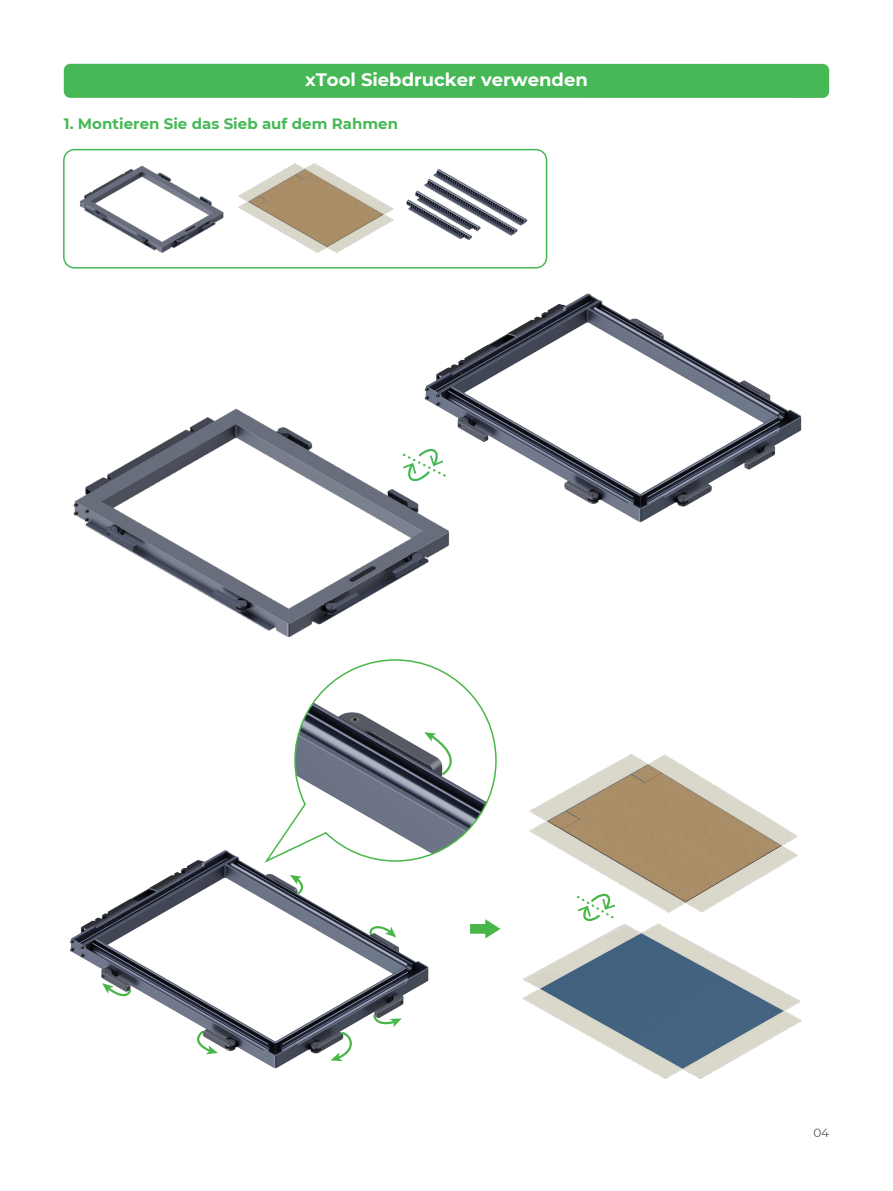
<style>
.page{position:relative;width:893px;height:1191px;background:#fff}
.page>*{position:absolute;margin:0;border:0;box-sizing:border-box;transform-origin:0 0}
.t1{font:700 18px "Montserrat";color:#fff}
.t2{font:700 15px "Montserrat";color:#46b856}
.t3{font:12px "Montserrat";color:#58595b}
</style>
<div class="page">
<img style="left:424px;top:293px;width:378px;height:229px">
<img style="left:70px;top:850px;width:359px;height:219px">
<img style="left:73px;top:404px;width:378px;height:233px">
<img style="left:79px;top:165px;width:140px;height:88px">
<div style="left:64px;top:64px;width:765px;height:34px;background:#46b856;border-radius:6px"></div>
<img style="left:522px;top:754px;width:280px;height:325px">
<div style="left:63px;top:149px;width:484px;height:119px;border:2px solid #46b856;border-radius:11px"></div>
<svg style="left:401px;top:446px;width:51px;height:38px"></svg>
<svg style="left:572px;top:892px;width:44px;height:29px"></svg>
<img style="left:219px;top:148px;width:183px;height:119px">
<svg style="left:470px;top:919px;width:30px;height:19px"></svg>
<svg style="left:102px;top:983px;width:31px;height:14px"></svg>
<svg style="left:192px;top:1028px;width:26px;height:26px"></svg>
<svg style="left:369px;top:923px;width:27px;height:14px"></svg>
<svg style="left:290px;top:875px;width:15px;height:21px"></svg>
<svg style="left:372px;top:1013px;width:30px;height:14px"></svg>
<svg style="left:330px;top:1030px;width:27px;height:31px"></svg>
<svg style="left:262px;top:659px;width:235px;height:205px"></svg>
<img style="left:414px;top:190px;width:7px;height:8px">
<img style="left:406px;top:198px;width:66px;height:43px">
<img style="left:433px;top:168px;width:95px;height:58px">
<img style="left:421px;top:176px;width:98px;height:62px">
<p class="t1" style="left:305px;top:67px;width:284px">xTool Siebdrucker verwenden</p>
<p class="t2" style="left:64px;top:112px;width:336px">1. Montieren Sie das Sieb auf dem Rahmen</p>
<p class="t3" style="left:813px;top:1124px;width:17px">04</p>
</div>
